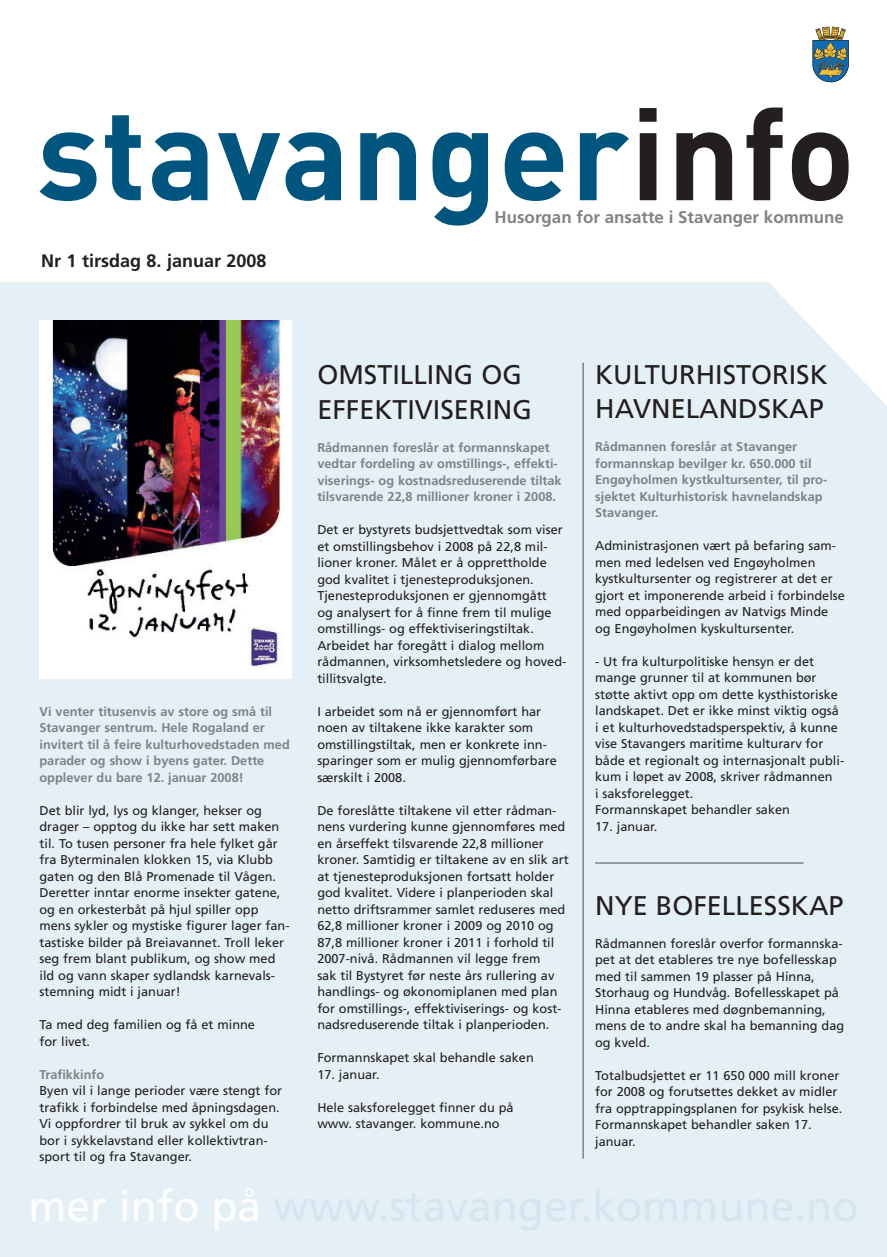
<style>
.page{position:relative;width:887px;height:1257px;background:#fff}
.page>*{position:absolute;margin:0;border:0;box-sizing:border-box;transform-origin:0 0}
.t1{font:27px/34.5px "Frutiger";color:#231f20}
.t2{font:700 18px "Frutiger";color:#231f20}
.t3{font:700 16.95px "Frutiger";color:#808285}
.t4{font:12.75px/16.5px "Frutiger";color:#231f20}
.t5{font:700 12.75px/16.5px "Frutiger";color:#808285}
</style>
<div class="page">
<div style="left:0;top:282px;width:887px;height:975px;background:#e4f0f6"></div>
<img style="left:40px;top:320px;width:252px;height:358px">
<hr style="left:582px;top:363px;width:2px;height:796px;background:#808285">
<hr style="left:595px;top:862px;width:208px;height:2px;background:#808285">
<svg style="left:40px;top:132px;width:57px;height:69px"></svg>
<svg style="left:105px;top:115px;width:36px;height:85px"></svg>
<svg style="left:152px;top:132px;width:55px;height:69px"></svg>
<svg style="left:218px;top:132px;width:123px;height:69px"></svg>
<svg style="left:360px;top:132px;width:56px;height:68px"></svg>
<svg style="left:432px;top:132px;width:56px;height:94px"></svg>
<svg style="left:505px;top:132px;width:58px;height:69px"></svg>
<svg style="left:580px;top:132px;width:49px;height:68px"></svg>
<svg style="left:639px;top:108px;width:18px;height:92px;background:#4b4848"></svg>
<svg style="left:676px;top:132px;width:56px;height:68px"></svg>
<svg style="left:746px;top:108px;width:37px;height:92px"></svg>
<svg style="left:792px;top:132px;width:57px;height:69px"></svg>
<svg style="left:813px;top:27px;width:36px;height:55px;background:#728883"></svg>
<h2 class="t2" style="left:41px;top:254px;width:227px">Nr 1 tirsdag 8. januar 2008</h2>
<h3 class="t3" style="left:494px;top:210px;width:351px">Husorgan for ansatte i Stavanger kommune</h3>
<p class="t5" style="left:40px;top:704px;width:252px">Vi venter titusenvis av store og små til Stavanger sentrum. Hele Rogaland er invitert til å feire kulturhovedstaden med parader og show i byens gater. Dette opplever du bare 12. januar 2008!</p>
<p class="t4" style="left:40px;top:803px;width:252px">Det blir lyd, lys og klanger, hekser og drager – opptog du ikke har sett maken til. To tusen personer fra hele fylket går fra Byterminalen klokken 15, via Klubb gaten og den Blå Promenade til Vågen.<br>Deretter inntar enorme insekter gatene, og en orkesterbåt på hjul spiller opp mens sykler og mystiske figurer lager fan&shy;tastiske bilder på Breiavannet. Troll leker seg frem blant publikum, og show med ild og vann skaper sydlandsk karnevals&shy;stemning midt i januar!</p>
<p class="t4" style="left:40px;top:1018px;width:217px">Ta med deg familien og få et minne for livet.</p>
<p class="t5" style="left:40px;top:1067px;width:66px">Trafikkinfo</p>
<p class="t4" style="left:40px;top:1084px;width:244px">Byen vil i lange perioder være stengt for trafikk i forbindelse med åpningsdagen.<br>Vi oppfordrer til bruk av sykkel om du bor i sykkelavstand eller kollektivtran&shy;sport til og fra Stavanger.</p>
<h1 class="t1" style="left:317px;top:360px;width:216px">OMSTILLING OG<br>EFFEKTIVISERING</h1>
<p class="t5" style="left:317px;top:440px;width:246px">Rådmannen foreslår at formannskapet vedtar fordeling av omstillings-, effekti&shy;viserings- og kostnadsreduserende tiltak tilsvarende 22,8 millioner kroner i 2008.</p>
<p class="t4" style="left:317px;top:522px;width:251px">Det er bystyrets budsjettvedtak som viser et omstillingsbehov i 2008 på 22,8 mil&shy;lioner kroner. Målet er å opprettholde god kvalitet i tjenesteproduksjonen.<br>Tjenesteproduksjonen er gjennomgått<br>og analysert for å finne frem til mulige omstillings- og effektiviseringstiltak.<br>Arbeidet har foregått i dialog mellom rådmannen, virksomhetsledere og hoved&shy;tillitsvalgte.</p>
<p class="t4" style="left:317px;top:704px;width:241px">I arbeidet som nå er gjennomført har noen av tiltakene ikke karakter som omstillingstiltak, men er konkrete inn&shy;sparinger som er mulig gjennomførbare særskilt i 2008.</p>
<p class="t4" style="left:317px;top:803px;width:253px">De foreslåtte tiltakene vil etter rådman&shy;nens vurdering kunne gjennomføres med en årseffekt tilsvarende 22,8 millioner kroner. Samtidig er tiltakene av en slik art at tjenesteproduksjonen fortsatt holder god kvalitet. Videre i planperioden skal netto driftsrammer samlet reduseres med 62,8 millioner kroner i 2009 og 2010 og 87,8 millioner kroner i 2011 i forhold til 2007-nivå. Rådmannen vil legge frem<br>sak til Bystyret før neste års rullering av handlings- og økonomiplanen med plan for omstillings-, effektiviserings- og kost&shy;nadsreduserende tiltak i planperioden.</p>
<p class="t4" style="left:317px;top:1050px;width:218px">Formannskapet skal behandle saken</p>
<p class="t4" style="left:317px;top:1067px;width:64px">17. januar.</p>
<p class="t4" style="left:317px;top:1100px;width:198px">Hele saksforelegget finner du på www. stavanger. kommune.no</p>
<h1 class="t1" style="left:595px;top:359px;width:234px">KULTURHISTORISK<br>HAVNELANDSKAP</h1>
<p class="t5" style="left:595px;top:439px;width:234px">Rådmannen foreslår at Stavanger formannskap bevilger kr. 650.000 til Engøyholmen kystkultursenter, til pro&shy;sjektet Kulturhistorisk havnelandskap Stavanger.</p>
<p class="t4" style="left:595px;top:538px;width:251px">Administrasjonen vært på befaring sam&shy;men med ledelsen ved Engøyholmen kystkultursenter og registrerer at det er gjort et imponerende arbeid i forbindelse med opparbeidingen av Natvigs Minde og Engøyholmen kyskultursenter.</p>
<p class="t4" style="left:595px;top:654px;width:251px">- Ut fra kulturpolitiske hensyn er det mange grunner til at kommunen bør støtte aktivt opp om dette kysthistoriske landskapet. Det er ikke minst viktig også i et kulturhovedstadsperspektiv, å kunne vise Stavangers maritime kulturarv for både et regionalt og internasjonalt publi&shy;kum i løpet av 2008, skriver rådmannen<br>i saksforelegget.<br>Formannskapet behandler saken</p>
<p class="t4" style="left:595px;top:819px;width:64px">17. januar.</p>
<h1 class="t1" style="left:595px;top:890px;width:250px">NYE BOFELLESSKAP</h1>
<p class="t4" style="left:595px;top:936px;width:251px">Rådmannen foreslår overfor formannska&shy;pet at det etableres tre nye bofellesskap med til sammen 19 plasser på Hinna, Storhaug og Hundvåg. Bofellesskapet på Hinna etableres med døgnbemanning, mens de to andre skal ha bemanning dag og kveld.</p>
<p class="t4" style="left:595px;top:1068px;width:249px">Totalbudsjettet er 11 650 000 mill kroner for 2008 og forutsettes dekket av midler fra opptrappingsplanen for psykisk helse.<br>Formannskapet behandler saken 17. januar.</p>
</div>
